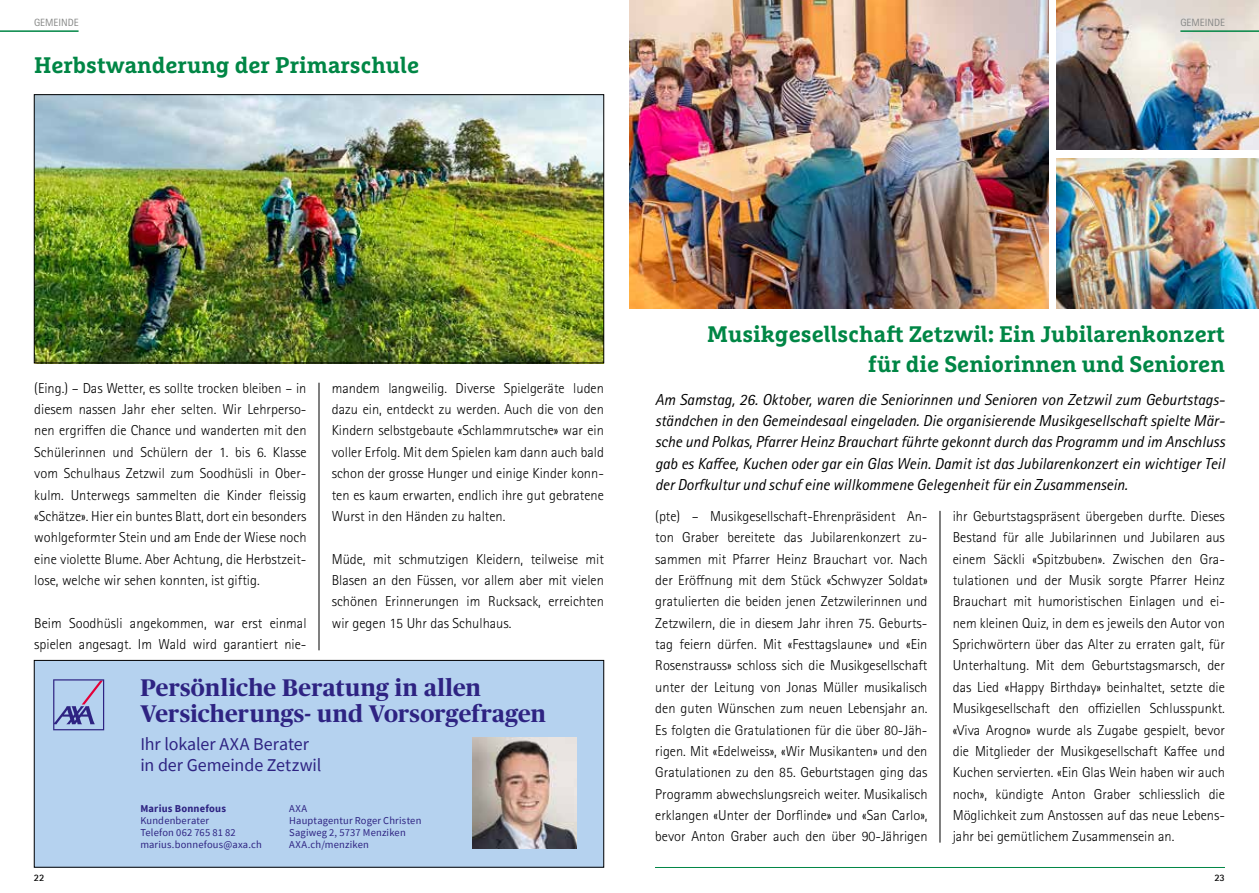
<style>
.page{position:relative;width:1259px;height:893px;background:#fff}
.page>*{position:absolute;margin:0;border:0;box-sizing:border-box;transform-origin:0 0}
.t1{font:700 24px/25.5px "Publico Headline";letter-spacing:.01em;color:#2e2382}
.t2{font:700 22.5px/30px "Marselis Slab Pro";color:#008645;text-align:right}
.t3{font:18px/21px "Source Sans Pro";letter-spacing:-.005em;color:#2e2382}
.t4{font:italic 15.9px/21.3px "Rotis Sans Serif Std";color:#000;text-align:justify}
.t5{font:300 14.4px/21.3px "Rotis Sans Serif Std";color:#000;text-align:justify}
.t6{font:10.5px/12px "Source Sans Pro";letter-spacing:.015em;color:#2e2382}
.t7{font:10.5px "Rotis Sans Serif Std";color:#868786}
.t8{font:700 10.5px "Source Sans Pro";letter-spacing:.02em;color:#2e2382}
.t9{font:700 9.9px "Rotis Sans Serif Std";color:#000}
</style>
<div class="page">
<img style="left:1056px;top:0;width:203px;height:150px">
<hr style="left:939px;top:511px;width:1px;height:332px;background:#000">
<img style="left:629px;top:0;width:419px;height:308px">
<img style="left:1056px;top:159px;width:203px;height:149px">
<hr style="left:0;top:30px;width:79px;height:2px;background:#008645">
<hr style="left:1180px;top:30px;width:79px;height:2px;background:#008645">
<hr style="left:655px;top:867px;width:570px;height:1px;background:#008645">
<img style="left:36px;top:96px;width:566px;height:265px">
<div style="left:34px;top:94px;width:570px;height:269px;border:1px solid #000"></div>
<hr style="left:319px;top:383px;width:1px;height:267px;background:#000">
<div style="left:34px;top:660px;width:570px;height:207px;background:#b5d2ef"></div>
<img style="left:472px;top:737px;width:104px;height:111px">
<svg style="left:53px;top:679px;width:51px;height:51px"></svg>
<div style="left:34px;top:660px;width:570px;height:207px;border:1px solid #000"></div>
<p class="t7" style="left:34px;top:16px;width:46px">GEMEINDE</p>
<h2 class="t2" style="left:34px;top:50px;width:387px">Herbstwanderung der Primarschule</h2>
<p class="t7" style="left:1180px;top:16px;width:46px">GEMEINDE</p>
<p class="t5" style="left:34px;top:377px;width:274px">(Eing.) – Das Wetter, es sollte trocken bleiben – in diesem nassen Jahr eher selten. Wir Lehrperso&shy;nen ergriffen die Chance und wanderten mit den Schülerinnen und Schülern der 1. bis 6. Klasse vom Schulhaus Zetzwil zum Soodhüsli in Ober&shy;kulm. Unterwegs sammelten die Kinder fleissig «Schätze». Hier ein buntes Blatt, dort ein besonders wohlgeformter Stein und am Ende der Wiese noch eine violette Blume. Aber Achtung, die Herbstzeit&shy;lose, welche wir sehen konnten, ist giftig.</p>
<p class="t5" style="left:34px;top:613px;width:274px">Beim Soodhüsli angekommen, war erst einmal spielen angesagt. Im Wald wird garantiert nie-</p>
<p class="t5" style="left:332px;top:377px;width:274px">mandem langweilig. Diverse Spielgeräte luden dazu ein, entdeckt zu werden. Auch die von den Kindern selbstgebaute «Schlammrutsche» war ein voller Erfolg. Mit dem Spielen kam dann auch bald schon der grosse Hunger und einige Kinder konn&shy;ten es kaum erwarten, endlich ihre gut gebratene Wurst in den Händen zu halten.</p>
<p class="t5" style="left:332px;top:548px;width:274px">Müde, mit schmutzigen Kleidern, teilweise mit Blasen an den Füssen, vor allem aber mit vielen schönen Erinnerungen im Rucksack, erreichten wir gegen 15 Uhr das Schulhaus.</p>
<p class="t9" style="left:34px;top:871px;width:12px">22</p>
<h1 class="t1" style="left:140px;top:674px;width:407px">Persönliche Beratung in allen<br>Versicherungs- und Vorsorgefragen</h1>
<p class="t3" style="left:140px;top:734px;width:182px">Ihr lokaler AXA Berater in der Gemeinde Zetzwil</p>
<p class="t6" style="left:289px;top:803px;width:134px">AXA<br>Hauptagentur Roger Christen<br>Sagiweg 2, 5737 Menziken<br>AXA.ch/menziken</p>
<p class="t8" style="left:140px;top:802px;width:87px">Marius Bonnefous</p>
<p class="t6" style="left:140px;top:815px;width:123px">Kundenberater<br>Telefon 062 765 81 82 marius.bonnefous@axa.ch</p>
<h2 class="t2" style="left:707px;top:319px;width:519px">Musikgesellschaft Zetzwil: Ein Jubilarenkonzert für die Seniorinnen und Senioren</h2>
<p class="t4" style="left:655px;top:389px;width:571px">Am Samstag, 26. Oktober, waren die Seniorinnen und Senioren von Zetzwil zum Geburtstags&shy;ständchen in den Gemeindesaal eingeladen. Die organisierende Musikgesellschaft spielte Mär&shy;sche und Polkas, Pfarrer Heinz Brauchart führte gekonnt durch das Programm und im Anschluss gab es Kaffee, Kuchen oder gar ein Glas Wein. Damit ist das Jubilarenkonzert ein wichtiger Teil der Dorfkultur und schuf eine willkommene Gelegenheit für ein Zusammensein.</p>
<p class="t5" style="left:655px;top:506px;width:274px">(pte) – Musikgesellschaft-Ehrenpräsident An&shy;ton Graber bereitete das Jubilarenkonzert zu&shy;sammen mit Pfarrer Heinz Brauchart vor. Nach der Eröffnung mit dem Stück «Schwyzer Soldat» gratulierten die beiden jenen Zetzwilerinnen und Zetzwilern, die in diesem Jahr ihren 75. Geburts&shy;tag feiern dürfen. Mit «Festtagslaune» und «Ein Rosenstrauss» schloss sich die Musikgesellschaft unter der Leitung von Jonas Müller musikalisch den guten Wünschen zum neuen Lebensjahr an.<br>Es folgten die Gratulationen für die über 80-Jäh&shy;rigen. Mit «Edelweiss», «Wir Musikanten» und den Gratulationen zu den 85. Geburtstagen ging das Programm abwechslungsreich weiter. Musikalisch erklangen «Unter der Dorflinde» und «San Carlo», bevor Anton Graber auch den über 90-Jährigen</p>
<p class="t5" style="left:952px;top:505px;width:274px">ihr Geburtstagspräsent übergeben durfte. Dieses Bestand für alle Jubilarinnen und Jubilaren aus einem Säckli «Spitzbuben». Zwischen den Gra&shy;tulationen und der Musik sorgte Pfarrer Heinz Brauchart mit humoristischen Einlagen und ei&shy;nem kleinen Quiz, in dem es jeweils den Autor von Sprichwörtern über das Alter zu erraten galt, für Unterhaltung. Mit dem Geburtstagsmarsch, der das Lied «Happy Birthday» beinhaltet, setzte die Musikgesellschaft den offiziellen Schlusspunkt. «Viva Arogno» wurde als Zugabe gespielt, bevor die Mitglieder der Musikgesellschaft Kaffee und Kuchen servierten. «Ein Glas Wein haben wir auch noch», kündigte Anton Graber schliesslich die Möglichkeit zum Anstossen auf das neue Lebens&shy;jahr bei gemütlichem Zusammensein an.</p>
<p class="t9" style="left:1214px;top:871px;width:12px">23</p>
</div>
